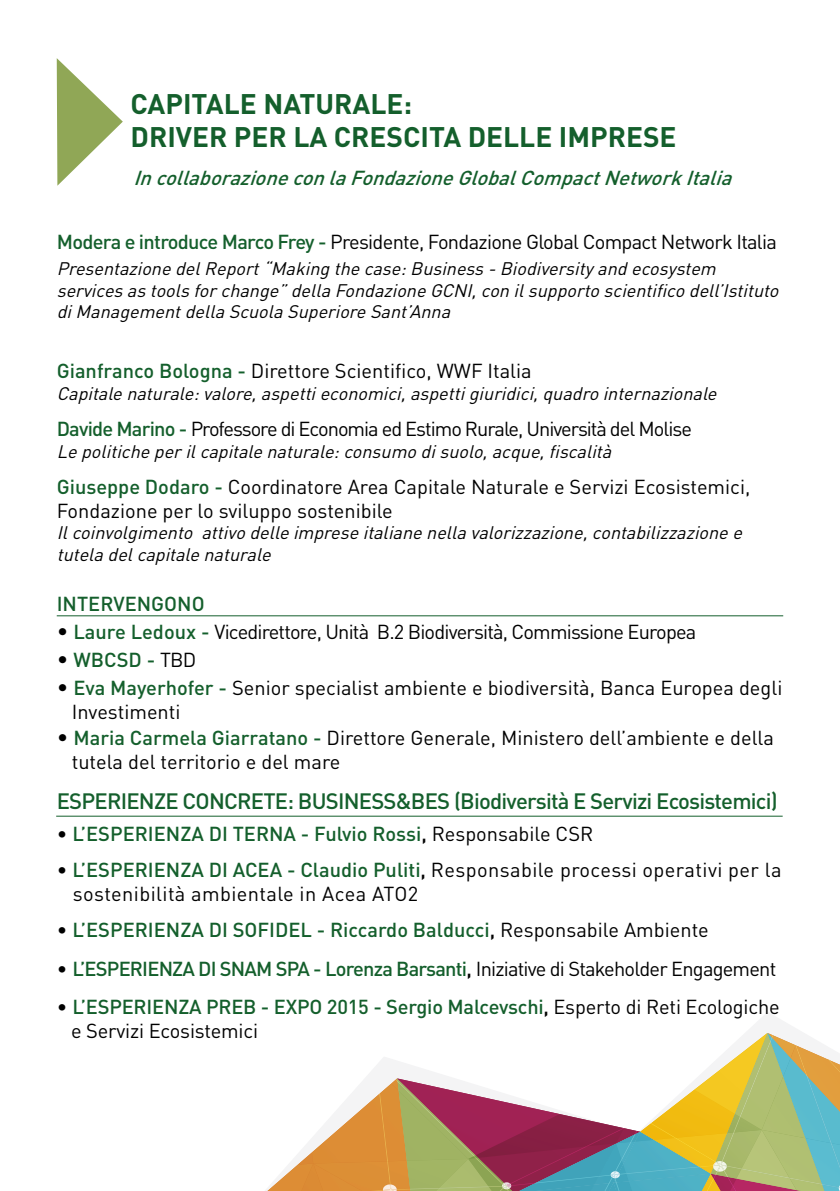
<style>
.page{position:relative;width:840px;height:1191px;background:#fff}
.page>*{position:absolute;margin:0;border:0;box-sizing:border-box;transform-origin:0 0}
.t1{font:700 28px/33.6px "DIN Pro";color:#145f2c}
.t2{font:500 22px "DIN Pro";letter-spacing:-.035em;color:#145f2c}
.t3{font:20px/24px "DIN Pro";color:#000}
.t4{font:500 20px "DIN Pro";color:#145f2c}
.t5{font:20px/24px "DIN Pro";letter-spacing:.02em;color:#000}
.t6{font:20px "DIN Pro";letter-spacing:-.035em;color:#000}
.t7{font:500 20px "DIN Pro";letter-spacing:-.04em;color:#145f2c}
.t8{font:20px "DIN Pro";letter-spacing:-.05em;color:#000}
.t9{font:20px "DIN Pro";letter-spacing:-.04em;color:#000}
.t10{font:italic 500 20px "DIN Pro";color:#145f2c}
.t11{font:italic 18px/21.6px "DIN Pro";color:#000}
.s1{font-weight:500;color:#145f2c}
.s2{font-size:22px}
.s3{font-weight:400;font-size:22px;color:#000}
.s4{font-weight:400;color:#000}
.s5{color:#000}
.s6{font-weight:500}
</style>
<div class="page">
<svg style="left:265px;top:1012px;width:538px;height:179px"></svg>
<svg style="left:267px;top:1033px;width:572px;height:158px"></svg>
<svg style="left:57px;top:58px;width:66px;height:128px"></svg>
<hr style="left:57px;top:615px;width:725px;height:1px;background:#145f2c">
<hr style="left:56px;top:815px;width:726px;height:1px;background:#145f2c">
<h1 class="t1" style="left:130px;top:85px;width:547px">CAPITALE NATURALE:<br>DRIVER PER LA CRESCITA DELLE IMPRESE</h1>
<p class="t10" style="left:133px;top:165px;width:607px">IncollaborazioneconlaFondazioneGlobalCompactNetworkItalia</p>
<p class="t6" style="left:57px;top:228px;width:721px"><span class="s1">Modera e introduce Marco Frey -</span> Presidente, Fondazione Global Compact Network Italia</p>
<p class="t11" style="left:57px;top:257px;width:728px">PresentazionedelReport“Makingthecase:Business-Biodiversityandecosystem servicesastoolsforchange”dellaFondazioneGCNI,con ilsupportoscientificodell’Istituto diManagementdellaScuolaSuperioreSant’Anna</p>
<p class="t3" style="left:57px;top:358px;width:476px"><span class="s1">Gianfranco Bologna -</span> Direttore Scientifico, WWF Italia</p>
<p class="t11" style="left:57px;top:382px;width:666px">Capitalenaturale:valore,aspettieconomici,aspettigiuridici,quadrointernazionale</p>
<p class="t8" style="left:57px;top:415px;width:636px"><span class="s1">Davide Marino -</span> Professore di Economia ed Estimo Rurale, Università del Molise</p>
<p class="t11" style="left:57px;top:440px;width:561px">Lepoliticheperilcapitalenaturale:consumodisuolo,acque,fiscalità</p>
<p class="t3" style="left:57px;top:473px;width:694px"><span class="s1">Giuseppe Dodaro -</span> Coordinatore Area Capitale Naturale e Servizi Ecosistemici,<br>Fondazione per lo sviluppo sostenibile</p>
<p class="t11" style="left:57px;top:521px;width:691px">Ilcoinvolgimento attivodelleimpreseitalianenellavalorizzazione,contabilizzazionee tuteladelcapitalenaturale</p>
<p class="t4" style="left:57px;top:590px;width:149px">INTERVENGONO</p>
<p class="t9" style="left:57px;top:618px;width:640px"><span class="s2">•</span> <span class="s1">Laure Ledoux -</span> Vicedirettore, Unità B.2 Biodiversità, Commissione Europea</p>
<p class="t4" style="left:57px;top:646px;width:141px"><span class="s3">•</span> WBCSD - <span class="s4">TBD</span></p>
<p class="t3" style="left:72px;top:674px;width:711px;text-indent:-15px"><span class="s2">•</span> <span class="s1">Eva Mayerhofer -</span> Senior specialist ambiente e biodiversità, Banca Europea degli<br>Investimenti</p>
<p class="t3" style="left:72px;top:725px;width:703px;text-indent:-15px"><span class="s2">•</span> <span class="s1">Maria Carmela Giarratano -</span> Direttore Generale, Ministero dell’ambiente e della tutela del territorio e del mare</p>
<p class="t2" style="left:57px;top:786px;width:722px">ESPERIENZE CONCRETE: BUSINESS&amp;BES (Biodiversità E Servizi Ecosistemici)</p>
<p class="t4" style="left:57px;top:820px;width:537px"><span class="s4">•</span> L’ESPERIENZA DI TERNA - Fulvio Rossi<span class="s5">,</span> <span class="s4">Responsabile CSR</span></p>
<p class="t5" style="left:73px;top:857px;width:709px;text-indent:-16px">• <span class="s1">L’ESPERIENZA DI ACEA - Claudio Puliti</span><span class="s6">,</span> Responsabile processi operativi per la sostenibilità ambientale in Acea ATO2</p>
<p class="t4" style="left:57px;top:916px;width:653px"><span class="s4">•</span> L’ESPERIENZA DI SOFIDEL - Riccardo Balducci<span class="s5">,</span> <span class="s4">Responsabile Ambiente</span></p>
<p class="t7" style="left:57px;top:954px;width:720px"><span class="s4">•</span> L’ESPERIENZA DI SNAM SPA - Lorenza Barsanti<span class="s5">,</span> <span class="s4">Iniziative di Stakeholder Engagement</span></p>
<p class="t3" style="left:71px;top:993px;width:709px;text-indent:-14px">• <span class="s1">L’ESPERIENZA PREB - EXPO 2015 - Sergio Malcevschi</span><span class="s6">,</span> Esperto di Reti Ecologiche e Servizi Ecosistemici</p>
</div>
